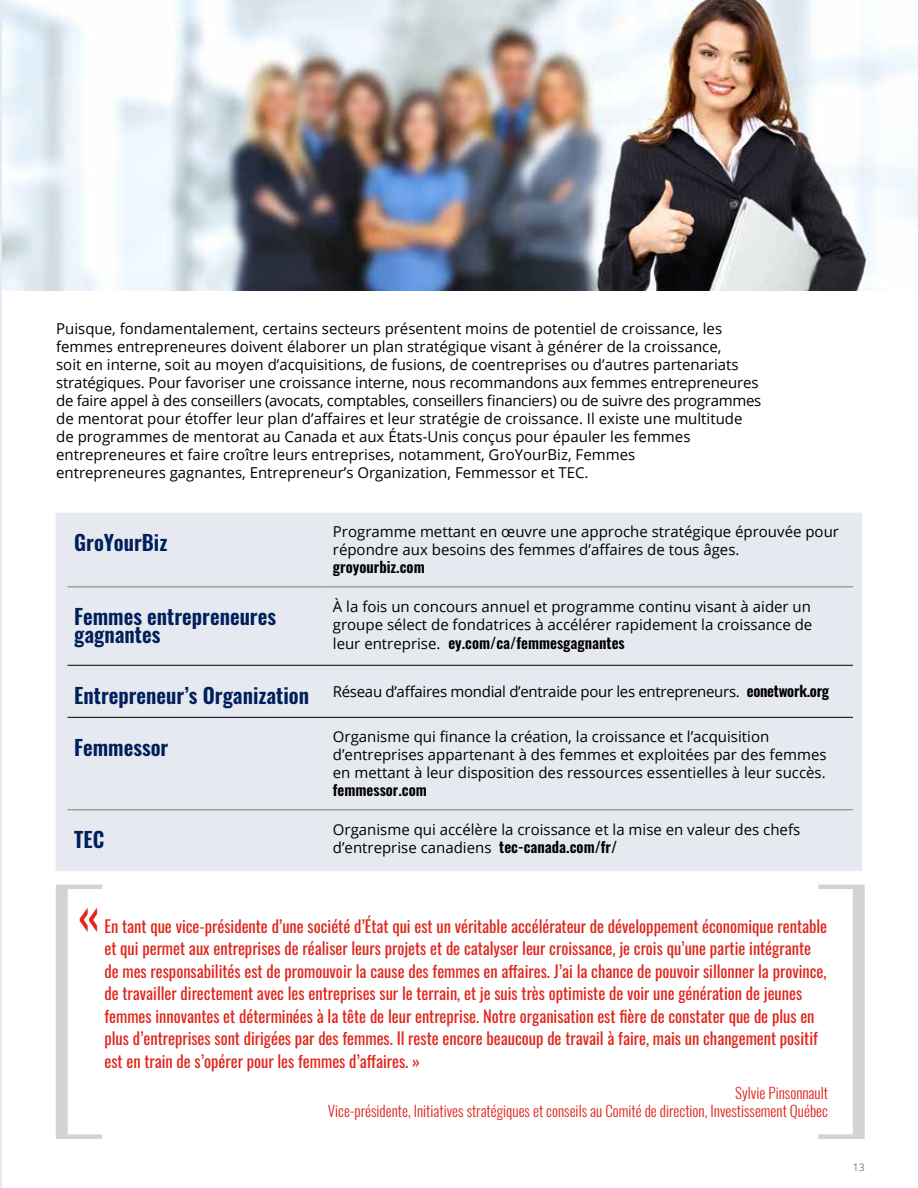
<style>
.page{position:relative;width:918px;height:1188px;background:#fff}
.page>*{position:absolute;margin:0;border:0;box-sizing:border-box;transform-origin:0 0}
.t1{font:48px "Oswald";color:#e1251b}
.t2{font:600 21px/18px "Oswald";color:#00205c}
.t3{font:16.5px/22.5px "Oswald";color:#e1251b}
.t4{font:15px/18px "Open Sans";color:#000}
.t5{font:300 15px/18px "Oswald";color:#e1251b;text-align:right}
.t6{font:15px "Open Sans";letter-spacing:-.02em;color:#000}
.t7{font:600 15px "Oswald";color:#000}
.t8{font:10.5px "Open Sans";color:#807f83}
.s1{font-family:"Open Sans";font-weight:400}
.s2{font-family:"Oswald";font-weight:600;font-size:21px;color:#00205c}
.s3{font-family:"Oswald";font-weight:600}
</style>
<div class="page">
<img style="left:2px;top:0;width:916px;height:291px">
<hr style="left:0;top:0;width:2px;height:1188px;background:#e6e9ef">
<div style="left:56px;top:885px;width:48px;height:254px;border:4px solid #d1d3d4"></div>
<div style="left:59px;top:889px;width:9px;height:246px;background:#d1d3d4"></div>
<div style="left:816px;top:885px;width:49px;height:254px;border:4px solid #d1d3d4"></div>
<div style="left:853px;top:889px;width:9px;height:246px;background:#d1d3d4"></div>
<div style="left:57px;top:514px;width:804px;height:356px;background:#e6e9ef"></div>
<hr style="left:68px;top:586px;width:258px;height:1px;background:#807f83">
<hr style="left:326px;top:586px;width:527px;height:1px;background:#807f83">
<hr style="left:68px;top:809px;width:258px;height:1px;background:#807f83">
<hr style="left:326px;top:809px;width:527px;height:1px;background:#807f83">
<hr style="left:68px;top:665px;width:258px;height:1px;background:#000">
<hr style="left:326px;top:665px;width:527px;height:1px;background:#000">
<hr style="left:68px;top:717px;width:258px;height:1px;background:#000">
<hr style="left:326px;top:717px;width:527px;height:1px;background:#000">
<p class="t4" style="left:56px;top:319px;width:707px">Puisque, fondamentalement, certains secteurs présentent moins de potentiel de croissance, les femmes entrepreneures doivent élaborer un plan stratégique visant à générer de la croissance,<br>soit en interne, soit au moyen d’acquisitions, de fusions, de coentreprises ou d’autres partenariats stratégiques. Pour favoriser une croissance interne, nous recommandons aux femmes entrepreneures de faire appel à des conseillers (avocats, comptables, conseillers financiers) ou de suivre des programmes de mentorat pour étoffer leur plan d’affaires et leur stratégie de croissance. Il existe une multitude de programmes de mentorat au Canada et aux États-Unis conçus pour épauler les femmes entrepreneures et faire croître leurs entreprises, notamment, GroYourBiz, Femmes<br>entrepreneures gagnantes, Entrepreneur’s Organization, Femmessor et TEC.</p>
<h2 class="t2" style="left:74px;top:535px;width:95px">GroYourBiz</h2>
<p class="t4" style="left:333px;top:523px;width:508px">Programme mettant en œuvre une approche stratégique éprouvée pour répondre aux besoins des femmes d’affaires de tous âges.</p>
<p class="t7" style="left:333px;top:559px;width:93px">groyourbiz.com</p>
<h2 class="t2" style="left:74px;top:609px;width:203px">Femmes entrepreneures gagnantes</h2>
<p class="t4" style="left:333px;top:597px;width:481px">À la fois un concours annuel et programme continu visant à aider un groupe sélect de fondatrices à accélérer rapidement la croissance de</p>
<p class="t7" style="left:333px;top:635px;width:293px"><span class="s1">leur entreprise.</span> ey.com/ca/femmesgagnantes</p>
<p class="t6" style="left:74px;top:681px;width:757px"><span class="s2">Entrepreneur’s Organization</span> Réseau d’affaires mondial d’entraide pour les entrepreneurs. <span class="s3">eonetwork.org</span></p>
<h2 class="t2" style="left:74px;top:740px;width:96px">Femmessor</h2>
<p class="t4" style="left:333px;top:727px;width:495px">Organisme qui finance la création, la croissance et l’acquisition d’entreprises appartenant à des femmes et exploitées par des femmes en mettant à leur disposition des ressources essentielles à leur succès.</p>
<p class="t7" style="left:333px;top:782px;width:96px">femmessor.com</p>
<h2 class="t2" style="left:74px;top:832px;width:32px">TEC</h2>
<p class="t4" style="left:333px;top:820px;width:469px">Organisme qui accélère la croissance et la mise en valeur des chefs d’entreprise canadiens <span class="s3">tec-canada.com/fr/</span></p>
<h1 class="t1" style="left:78px;top:872px;width:23px">«</h1>
<p class="t3" style="left:104px;top:913px;width:724px">En tant que vice-présidente d’une société d’État qui est un véritable accélérateur de développement économique rentable et qui permet aux entreprises de réaliser leurs projets et de catalyser leur croissance, je crois qu’une partie intégrante de mes responsabilités est de promouvoir la cause des femmes en affaires. J’ai la chance de pouvoir sillonner la province, de travailler directement avec les entreprises sur le terrain, et je suis très optimiste de voir une génération de jeunes femmes innovantes et déterminées à la tête de leur entreprise. Notre organisation est fière de constater que de plus en plus d’entreprises sont dirigées par des femmes. Il reste encore beaucoup de travail à faire, mais un changement positif est en train de s’opérer pour les femmes d’affaires. »</p>
<p class="t5" style="left:328px;top:1083px;width:502px">Sylvie Pinsonnault<br>Vice-présidente, Initiatives stratégiques et conseils au Comité de direction, Investissement Québec</p>
<p class="t8" style="left:853px;top:1160px;width:13px">13</p>
</div>
